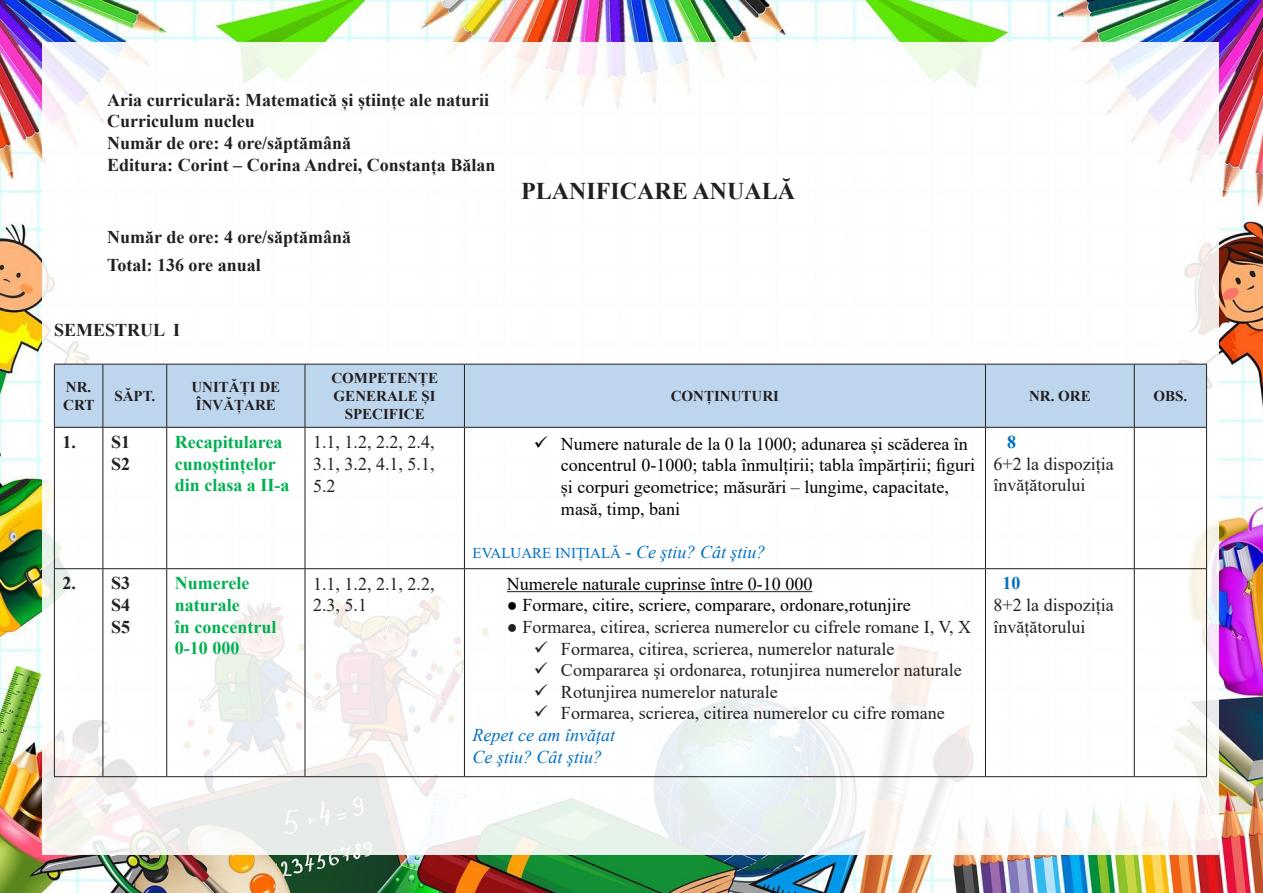
<style>
.page{position:relative;width:1263px;height:893px;background:#fff}
.page>*{position:absolute;margin:0;border:0;box-sizing:border-box;transform-origin:0 0}
.t1{font:700 24px "Times New Roman";color:#231f20}
.t2{font:18px/21.6px "Times New Roman";color:#231f20}
.Default{font:18px/21.6px "Times New Roman";color:#000}
.t3{font:700 18px "Times New Roman";color:#231f20}
.t4{font:700 18px/21.6px "Times New Roman";color:#00b050}
.t5{font:italic 18px "Times New Roman";color:#0070c0}
.t6{font:700 18px "Times New Roman";color:#0070c0}
.t7{font:700 15px/18px "Times New Roman";color:#231f20}
.Default-2{font:15px "Times New Roman";color:#0070c0}
.s1{font-size:18px}
.s2{font-style:italic;font-size:18px}
</style>
<div class="page">
<img style="left:0;top:0;width:1263px;height:893px">
<div style="left:43px;top:43px;width:1176px;height:812px;background:#fff"></div>
<div style="left:55px;top:365px;width:1151px;height:62px;background:#bdd6ee"></div>
<hr style="left:54px;top:364px;width:49px;height:1px;background:#231f20">
<hr style="left:54px;top:364px;width:1px;height:63px;background:#231f20">
<hr style="left:103px;top:364px;width:64px;height:1px;background:#231f20">
<hr style="left:103px;top:364px;width:1px;height:63px;background:#231f20">
<hr style="left:167px;top:364px;width:138px;height:1px;background:#231f20">
<hr style="left:166px;top:364px;width:1px;height:63px;background:#231f20">
<hr style="left:305px;top:364px;width:159px;height:1px;background:#231f20">
<hr style="left:305px;top:364px;width:1px;height:63px;background:#231f20">
<hr style="left:464px;top:364px;width:521px;height:1px;background:#231f20">
<hr style="left:464px;top:364px;width:1px;height:63px;background:#231f20">
<hr style="left:985px;top:364px;width:149px;height:1px;background:#231f20">
<hr style="left:985px;top:364px;width:1px;height:63px;background:#231f20">
<hr style="left:1134px;top:364px;width:73px;height:1px;background:#231f20">
<hr style="left:1134px;top:364px;width:1px;height:63px;background:#231f20">
<hr style="left:1206px;top:364px;width:1px;height:63px;background:#231f20">
<hr style="left:54px;top:427px;width:49px;height:1px;background:#231f20">
<hr style="left:54px;top:428px;width:1px;height:140px;background:#231f20">
<hr style="left:103px;top:427px;width:64px;height:1px;background:#231f20">
<hr style="left:103px;top:428px;width:1px;height:140px;background:#231f20">
<hr style="left:167px;top:427px;width:138px;height:1px;background:#231f20">
<hr style="left:166px;top:428px;width:1px;height:140px;background:#231f20">
<hr style="left:305px;top:427px;width:159px;height:1px;background:#231f20">
<hr style="left:305px;top:428px;width:1px;height:140px;background:#231f20">
<hr style="left:464px;top:427px;width:521px;height:1px;background:#231f20">
<hr style="left:464px;top:428px;width:1px;height:140px;background:#231f20">
<hr style="left:985px;top:427px;width:149px;height:1px;background:#231f20">
<hr style="left:985px;top:428px;width:1px;height:140px;background:#231f20">
<hr style="left:1134px;top:427px;width:73px;height:1px;background:#231f20">
<hr style="left:1134px;top:428px;width:1px;height:140px;background:#231f20">
<hr style="left:1206px;top:428px;width:1px;height:140px;background:#231f20">
<hr style="left:54px;top:568px;width:49px;height:1px;background:#231f20">
<hr style="left:54px;top:569px;width:1px;height:207px;background:#231f20">
<hr style="left:103px;top:568px;width:64px;height:1px;background:#231f20">
<hr style="left:103px;top:569px;width:1px;height:207px;background:#231f20">
<hr style="left:167px;top:568px;width:138px;height:1px;background:#231f20">
<hr style="left:166px;top:569px;width:1px;height:207px;background:#231f20">
<hr style="left:305px;top:568px;width:159px;height:1px;background:#231f20">
<hr style="left:305px;top:569px;width:1px;height:207px;background:#231f20">
<hr style="left:464px;top:568px;width:521px;height:1px;background:#231f20">
<hr style="left:464px;top:569px;width:1px;height:207px;background:#231f20">
<hr style="left:985px;top:568px;width:149px;height:1px;background:#231f20">
<hr style="left:985px;top:569px;width:1px;height:207px;background:#231f20">
<hr style="left:1134px;top:568px;width:73px;height:1px;background:#231f20">
<hr style="left:1134px;top:569px;width:1px;height:207px;background:#231f20">
<hr style="left:1206px;top:569px;width:1px;height:207px;background:#231f20">
<hr style="left:54px;top:776px;width:49px;height:1px;background:#231f20">
<hr style="left:103px;top:776px;width:64px;height:1px;background:#231f20">
<hr style="left:167px;top:776px;width:138px;height:1px;background:#231f20">
<hr style="left:305px;top:776px;width:159px;height:1px;background:#231f20">
<hr style="left:464px;top:776px;width:521px;height:1px;background:#231f20">
<hr style="left:985px;top:776px;width:149px;height:1px;background:#231f20">
<hr style="left:1134px;top:776px;width:73px;height:1px;background:#231f20">
<hr style="left:507px;top:591px;width:305px;height:1px;background:#231f20">
<p class="t3" style="left:107px;top:87px;width:383px">Aria curriculară: Matematică și științe ale naturii</p>
<p class="t3" style="left:107px;top:108px;width:149px">Curriculum nucleu</p>
<p class="t3" style="left:107px;top:130px;width:245px">Număr de ore: 4 ore/săptămână</p>
<p class="t3" style="left:107px;top:152px;width:390px">Editura: Corint ‒ Corina Andrei, Constanța Bălan</p>
<p class="t3" style="left:107px;top:224px;width:245px">Număr de ore: 4 ore/săptămână</p>
<p class="t3" style="left:107px;top:252px;width:155px">Total: 136 ore anual</p>
<p class="t3" style="left:54px;top:317px;width:128px">SEMESTRUL I</p>
<p class="t7" style="left:66px;top:377px;width:27px">NR.</p>
<p class="t7" style="left:63px;top:395px;width:33px">CRT</p>
<p class="t7" style="left:114px;top:386px;width:42px">SĂPT.</p>
<p class="t7" style="left:191px;top:377px;width:90px">UNITĂȚI DE<br>ÎNVĂȚARE</p>
<p class="t7" style="left:331px;top:368px;width:108px">COMPETENȚE<br>GENERALE ȘI</p>
<p class="t7" style="left:345px;top:404px;width:82px">SPECIFICE</p>
<p class="t1" style="left:521px;top:174px;width:275px">PLANIFICARE ANUALĂ</p>
<p class="t7" style="left:671px;top:386px;width:110px">CONȚINUTURI</p>
<p class="t7" style="left:1029px;top:386px;width:63px">NR. ORE</p>
<p class="t7" style="left:1153px;top:386px;width:35px">OBS.</p>
<p class="t3" style="left:62px;top:429px;width:15px">1.</p>
<p class="t3" style="left:111px;top:429px;width:21px">S1</p>
<p class="t3" style="left:111px;top:451px;width:21px">S2</p>
<p class="t3" style="left:62px;top:570px;width:15px">2.</p>
<p class="t3" style="left:111px;top:570px;width:21px">S3</p>
<p class="t3" style="left:111px;top:592px;width:21px">S4</p>
<p class="t3" style="left:111px;top:614px;width:21px">S5</p>
<p class="t4" style="left:175px;top:431px;width:109px">Recapitularea</p>
<p class="t4" style="left:175px;top:452px;width:102px">cunoștințelor</p>
<p class="t4" style="left:175px;top:474px;width:116px">din clasa a II-a</p>
<p class="t4" style="left:175px;top:572px;width:76px">Numerele naturale</p>
<p class="t4" style="left:175px;top:615px;width:103px">în concentrul<br>0-10 000</p>
<p class="t2" style="left:313px;top:431px;width:123px;text-align:justify">1.1, 1.2, 2.2, 2.4, 3.1, 3.2, 4.1, 5.1, 5.2</p>
<p class="Default" style="left:561px;top:432px;width:416px;text-indent:-27px">✓ Numere naturale de la 0 la 1000; adunarea și scăderea în concentrul 0-1000; tabla înmulțirii; tabla împărțirii; figuri și corpuri geometrice; măsurări – lungime, capacitate, masă, timp, bani</p>
<p class="Default-2" style="left:472px;top:542px;width:294px">EVALUARE INIȚIALĂ <span class="s1">-</span> <span class="s2">Ce ştiu? Cât ştiu?</span></p>
<p class="t2" style="left:313px;top:572px;width:123px">1.1, 1.2, 2.1, 2.2,<br>2.3, 5.1</p>
<p class="Default" style="left:507px;top:572px;width:307px">Numerele naturale cuprinse între 0-10 000</p>
<p class="Default" style="left:507px;top:594px;width:405px">● Formare, citire, scriere, comparare, ordonare,rotunjire</p>
<p class="t2" style="left:507px;top:615px;width:465px">● Formarea, citirea, scrierea numerelor cu cifrele romane I, V, X</p>
<p class="t2" style="left:534px;top:637px;width:362px">✓ Formarea, citirea, scrierea, numerelor naturale</p>
<p class="t2" style="left:534px;top:659px;width:429px">✓ Compararea şi ordonarea, rotunjirea numerelor naturale</p>
<p class="t2" style="left:534px;top:680px;width:245px">✓ Rotunjirea numerelor naturale</p>
<p class="t2" style="left:534px;top:702px;width:412px">✓ Formarea, scrierea, citirea numerelor cu cifre romane</p>
<p class="t5" style="left:472px;top:722px;width:144px">Repet ce am învățat</p>
<p class="t5" style="left:472px;top:744px;width:131px">Ce ştiu? Cât ştiu?</p>
<p class="t6" style="left:1007px;top:429px;width:10px">8</p>
<p class="t2" style="left:993px;top:452px;width:122px">6+2 la dispoziția învățătorului</p>
<p class="t6" style="left:1002px;top:570px;width:19px">10</p>
<p class="t2" style="left:993px;top:594px;width:122px">8+2 la dispoziția învățătorului</p>
</div>
